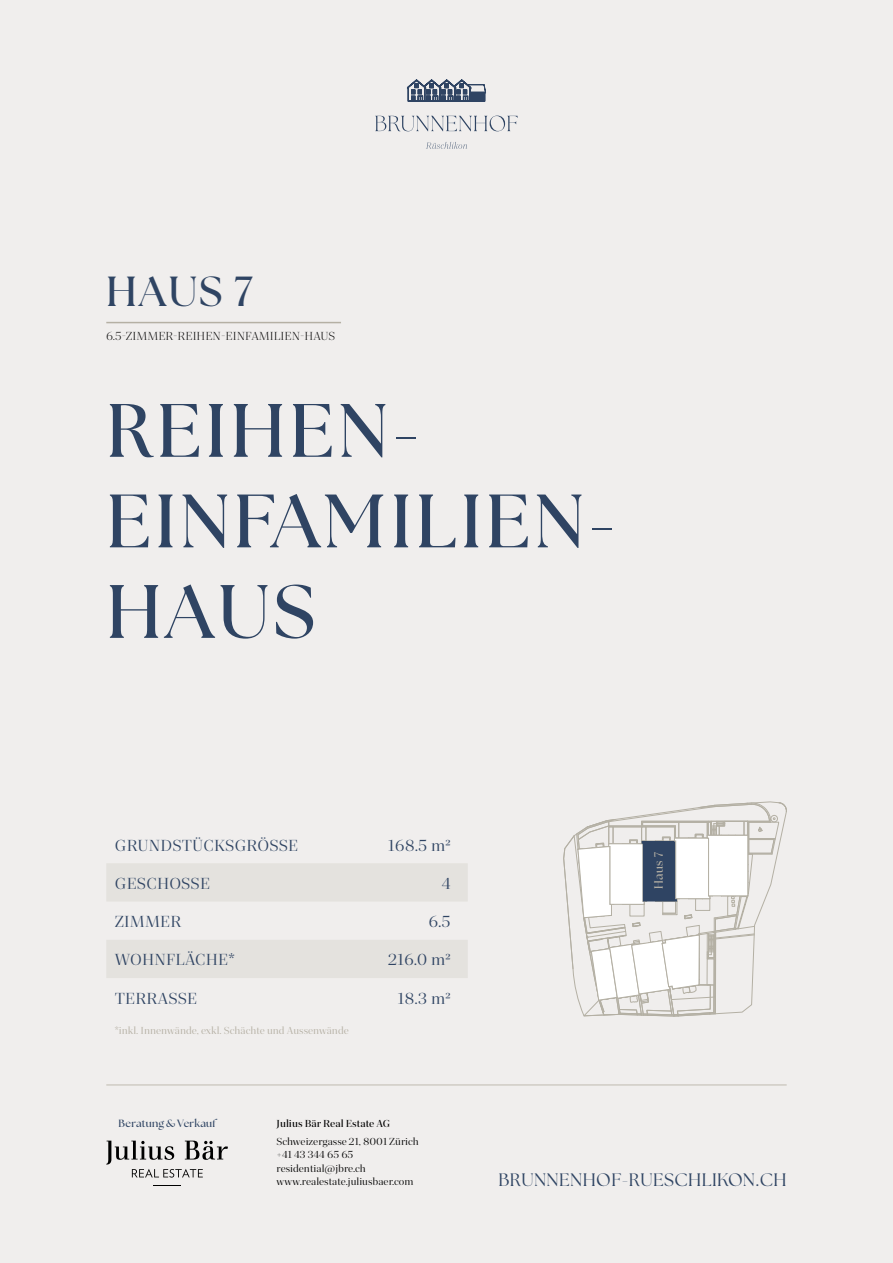
<style>
.page{position:relative;width:893px;height:1263px;background:#f0eeed}
.page>*{position:absolute;margin:0;border:0;box-sizing:border-box;transform-origin:0 0}
.t1{font:700 75.45px/90.6px "The Seasons";letter-spacing:.05em;color:#2f4463}
.t2{font:700 42px "The Seasons";color:#2f4463}
.t3{font:18px "The Seasons";letter-spacing:.025em;color:#2f4463}
.t4{font:16.5px "Quinn Display";letter-spacing:.01em;color:#2f4463}
.t5{font:300 12px "Quinn Display";color:#000}
.t6{font:700 12px "The Seasons";color:#b5b0a4}
.t7{font:10.5px/13.5px "Quinn Display";color:#000}
.t8{font:10.5px "Quinn Display";color:#b5b0a4}
.t9{font:600 10.5px "Quinn Display";color:#000}
.t10{font:700 10.5px "The Seasons";letter-spacing:.02em;color:#2f4463}
</style>
<div class="page">
<svg style="left:563px;top:802px;width:224px;height:215px"></svg>
<hr style="left:106px;top:322px;width:235px;height:1px;background:#b5b0a4">
<svg style="left:407px;top:80px;width:79px;height:22px"></svg>
<svg style="left:375px;top:116px;width:143px;height:15px"></svg>
<svg style="left:426px;top:142px;width:41px;height:7px"></svg>
<hr style="left:106px;top:1084px;width:681px;height:1px;background:#b5b0a4">
<svg style="left:153px;top:1185px;width:28px;height:1px"></svg>
<svg style="left:106px;top:1140px;width:122px;height:37px"></svg>
<svg style="left:106px;top:863px;width:362px;height:115px"></svg>
<h2 class="t2" style="left:106px;top:263px;width:147px">HAUS 7</h2>
<p class="t5" style="left:106px;top:328px;width:231px">6.5-ZIMMER-REIHEN-EINFAMILIEN-HAUS</p>
<h1 class="t1" style="left:106px;top:384px;width:511px">REIHEN-<br>EINFAMILIEN-<br>HAUS</h1>
<h3 class="t4" style="left:115px;top:835px;width:185px">GRUNDSTÜCKSGRÖSSE</h3>
<h3 class="t4" style="left:388px;top:835px;width:64px">168.5 m2</h3>
<h3 class="t4" style="left:115px;top:873px;width:97px">GESCHOSSE</h3>
<h3 class="t4" style="left:442px;top:873px;width:10px">4</h3>
<h3 class="t4" style="left:115px;top:912px;width:68px">ZIMMER</h3>
<h3 class="t4" style="left:428px;top:912px;width:24px">6.5</h3>
<h3 class="t4" style="left:115px;top:950px;width:122px">WOHNFLÄCHE*</h3>
<h3 class="t4" style="left:388px;top:950px;width:64px">216.0 m2</h3>
<h3 class="t4" style="left:115px;top:988px;width:84px">TERRASSE</h3>
<h3 class="t4" style="left:398px;top:988px;width:54px">18.3 m2</h3>
<p class="t8" style="left:115px;top:1024px;width:236px">*inkl. Innenwände, exkl. Schächte und Aussenwände</p>
<p class="t6" style="left:651px;top:889px;width:39px;rotate:-90deg">Haus 7</p>
<p class="t10" style="left:119px;top:1116px;width:99px">Beratung &amp; Verkauf</p>
<p class="t9" style="left:276px;top:1117px;width:115px">Julius Bär Real Estate AG</p>
<p class="t7" style="left:276px;top:1134px;width:144px">Schweizergasse 21, 8001 Zürich +41 43 344 65 65 residential@jbre.ch www.realestate.juliusbaer.com</p>
<h3 class="t3" style="left:498px;top:1167px;width:290px">BRUNNENHOF-RUESCHLIKON.CH</h3>
</div>
